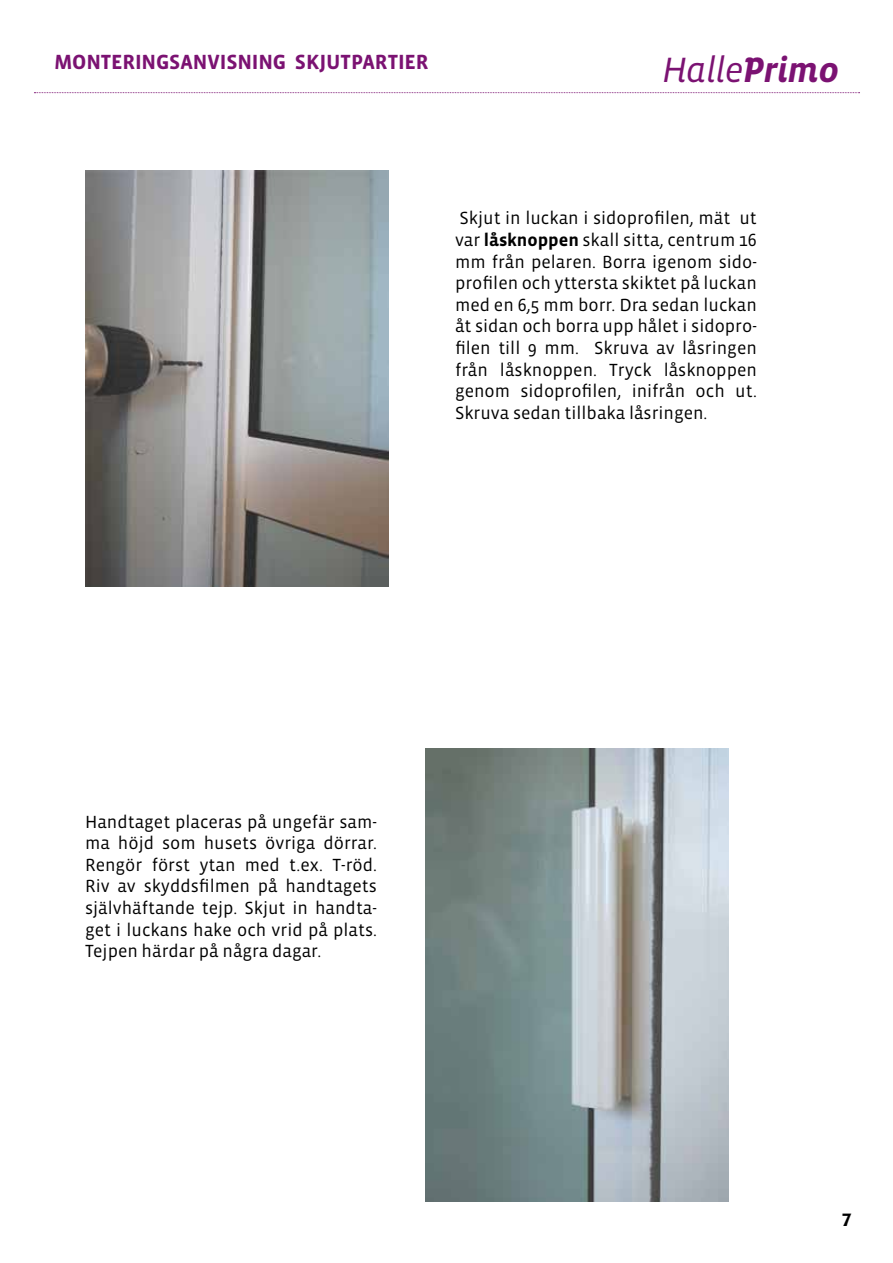
<style>
.page{position:relative;width:893px;height:1263px;background:#fff}
.page>*{position:absolute;margin:0;border:0;box-sizing:border-box;transform-origin:0 0}
.t1{font:italic 36px "Vista Sans OT";letter-spacing:-.025em;color:#7b1272}
.t2{font:700 21px "Vista Sans OT";letter-spacing:-.005em;color:#7b1272}
.t3{font:18px/21.6px "Vista Sans OT";color:#000;text-align:justify}
.t4{font:700 18px "Dax";color:#000}
.s1{font-weight:700}
</style>
<div class="page">
<svg style="left:34px;top:92px;width:826px;height:1px"></svg>
<img style="left:85px;top:170px;width:304px;height:417px">
<img style="left:425px;top:748px;width:304px;height:454px">
<p class="t2" style="left:54px;top:51px;width:376px">MONTERINGSANVISNING SKJUTPARTIER</p>
<h1 class="t1" style="left:662px;top:51px;width:178px">Halle<span class="s1">Primo</span></h1>
<p class="t3" style="left:455px;top:208px;width:303px">Skjut in luckan i sidoprofilen, mät ut var <span class="s1">LÅSKNOPPEN</span> skall sitta, centrum 16 mm från pelaren. Borra igenom sido&shy;profilen och yttersta skiktet på luckan med en 6,5 mm borr. Dra sedan luckan åt sidan och borra upp hålet i sidopro&shy;filen till 9 mm. Skruva av låsringen från låsknoppen. Tryck låsknoppen genom sidoprofilen, inifrån och ut.<br>Skruva sedan tillbaka låsringen.</p>
<p class="t3" style="left:85px;top:811px;width:293px">Handtaget placeras på ungefär sam&shy;ma höjd som husets övriga dörrar.<br>Rengör först ytan med t.ex. T-röd.<br>Riv av skyddsfilmen på handtagets självhäftande tejp. Skjut in handta&shy;get i luckans hake och vrid på plats.<br>Tejpen härdar på några dagar.</p>
<p class="t4" style="left:842px;top:1209px;width:12px">7</p>
</div>
